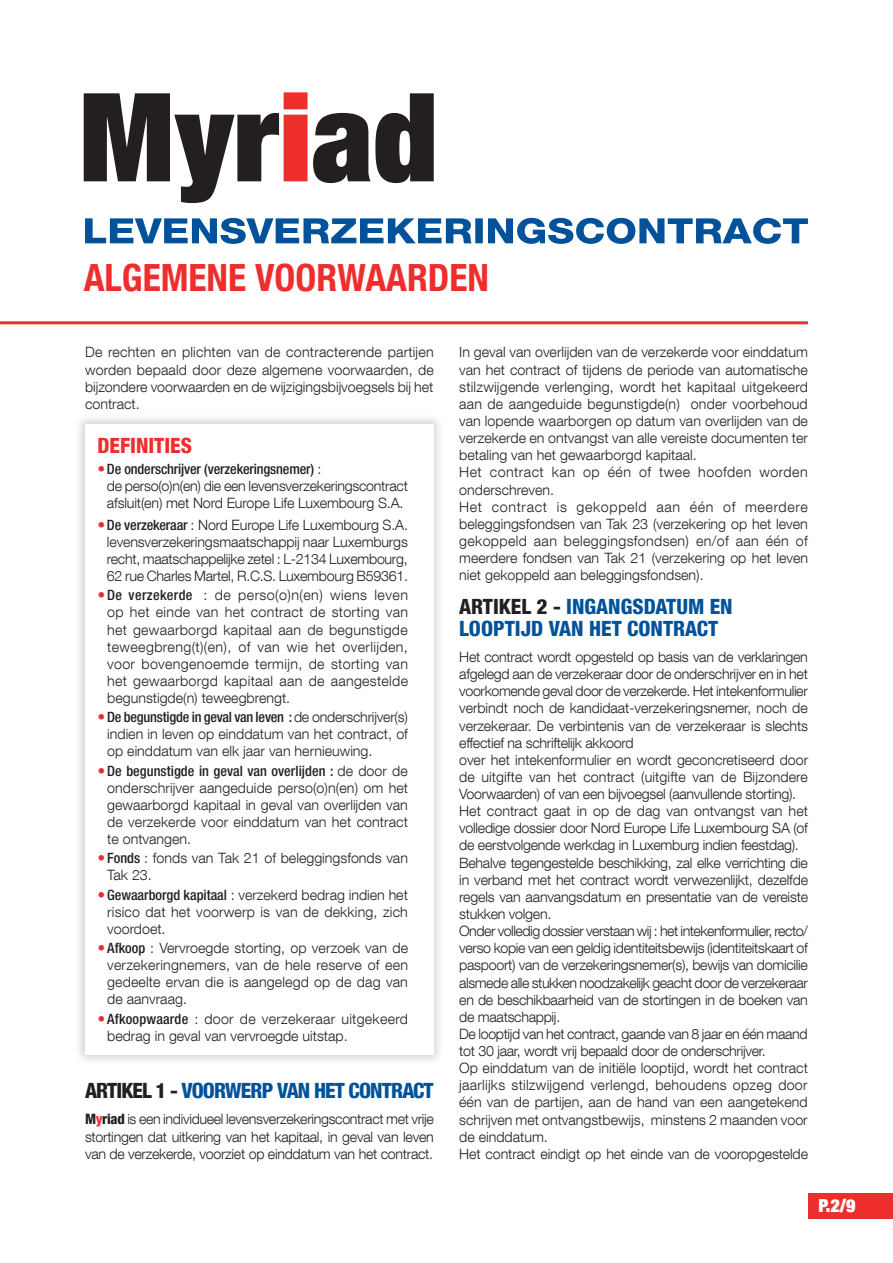
<style>
.page{position:relative;width:893px;height:1263px;background:#fff}
.page>*{position:absolute;margin:0;border:0;box-sizing:border-box;transform-origin:0 0}
.t1{font:700 condensed 37.5px "Helvetica Neue LT Com";color:#ee2e2c}
.t2{font:800 condensed 21px/22.5px "Helvetica Neue LT Com";color:#01529a}
.t3{font:800 condensed 21px "Helvetica Neue LT Com";letter-spacing:-.04em;color:#01529a}
.t4{font:800 condensed 21px "Helvetica Neue LT Com";color:#ee2e2c}
.t5{font:900 condensed 18px "Helvetica Neue LT Com";color:#fff}
.Texte_courant{font:300 14.25px/17.1px "Helvetica Neue LT Com";color:#231f20;text-align:justify}
.Texte_courant-2{font:300 14.25px/17.1px "Helvetica Neue LT Com";letter-spacing:-.02em;color:#231f20}
.Texte_courant-3{font:300 14.25px/17.1px "Helvetica Neue LT Com";letter-spacing:-.025em;color:#231f20}
.Texte_courant-4{font:300 14.25px/17.1px "Helvetica Neue LT Com";letter-spacing:.035em;color:#231f20}
.s1{font-weight:500;font-stretch:condensed}
.s2{color:#231f20}
.s3{font-weight:800;font-stretch:condensed}
.s4{font-weight:800;font-stretch:condensed;color:#ee2e2c}
</style>
<div class="page">
<div style="left:808px;top:1193px;width:85px;height:25px;background:#ee2e2c"></div>
<div style="left:74px;top:413px;width:371px;height:653px;background:#231f20;opacity:.2"></div>
<div style="left:85px;top:424px;width:348px;height:630px;background:#fff"></div>
<hr style="left:0;top:321px;width:808px;height:3px;background:#ee2e2c">
<svg style="left:84px;top:92px;width:350px;height:111px"></svg>
<svg style="left:85px;top:218px;width:723px;height:26px"></svg>
<p class="t1" style="left:84px;top:255px;width:407px">ALGEMENE VOORWAARDEN</p>
<p class="Texte_courant" style="left:85px;top:343px;width:350px">De rechten en plichten van de contracterende partijen worden bepaald door deze algemene voorwaarden, de bijzondere voorwaarden en de wijzigingsbijvoegsels bij het contract.</p>
<p class="t4" style="left:98px;top:432px;width:96px">DEFINITIES</p>
<p class="Texte_courant-2" style="left:107px;top:460px;width:303px"><span class="s1">De onderschrijver (verzekeringsnemer)</span> :<br>de perso(o)n(en) die een levensverzekeringscontract afsluit(en) met Nord Europe Life Luxembourg S.A.</p>
<p class="Texte_courant" style="left:107px;top:516px;width:303px"><span class="s1">De verzekeraar</span> : Nord Europe Life Luxembourg S.A. levensverzekeringsmaatschappij naar Luxemburgs recht, maatschappelijke zetel : L-2134 Luxembourg, 62 rue Charles Martel, R.C.S. Luxembourg B59361.</p>
<p class="Texte_courant" style="left:107px;top:586px;width:302px"><span class="s1">De verzekerde</span> : de perso(o)n(en) wiens leven op het einde van het contract de storting van het gewaarborgd kapitaal aan de begunstigde teweegbreng(t)(en), of van wie het overlijden, voor bovengenoemde termijn, de storting van het gewaarborgd kapitaal aan de aangestelde begunstigde(n) teweegbrengt.</p>
<p class="Texte_courant" style="left:107px;top:708px;width:302px"><span class="s1">De begunstigde in geval van leven :</span> de onderschrijver(s) indien in leven op einddatum van het contract, of op einddatum van elk jaar van hernieuwing.</p>
<p class="Texte_courant" style="left:107px;top:762px;width:302px"><span class="s1">De begunstigde in geval van overlijden :</span> de door de onderschrijver aangeduide perso(o)n(en) om het gewaarborgd kapitaal in geval van overlijden van de verzekerde voor einddatum van het contract te ontvangen.</p>
<p class="Texte_courant" style="left:107px;top:849px;width:302px"><span class="s1">Fonds</span> : fonds van Tak 21 of beleggingsfonds van<br>Tak 23.</p>
<p class="Texte_courant" style="left:107px;top:886px;width:302px"><span class="s1">Gewaarborgd kapitaal</span> : verzekerd bedrag indien het risico dat het voorwerp is van de dekking, zich voordoet.</p>
<p class="Texte_courant" style="left:107px;top:939px;width:302px"><span class="s1">Afkoop</span> : Vervroegde storting, op verzoek van de verzekeringnemers, van de hele reserve of een gedeelte ervan die is aangelegd op de dag van de aanvraag.</p>
<p class="Texte_courant" style="left:107px;top:1009px;width:302px"><span class="s1">Afkoopwaarde</span> : door de verzekeraar uitgekeerd bedrag in geval van vervroegde uitstap.</p>
<p class="t3" style="left:85px;top:1078px;width:350px"><span class="s2">ARTIKEL 1 -</span> VOORWERP VAN HET CONTRACT</p>
<p class="Texte_courant" style="left:85px;top:1110px;width:350px"><span class="s3">M</span><span class="s4">y</span><span class="s3">riad</span> is een individueel levensverzekeringscontract met vrije stortingen dat uitkering van het kapitaal, in geval van leven van de verzekerde, voorziet op einddatum van het contract.</p>
<p class="Texte_courant" style="left:459px;top:344px;width:350px">In geval van overlijden van de verzekerde voor einddatum van het contract of tijdens de periode van automatische stilzwijgende verlenging, wordt het kapitaal uitgekeerd aan de aangeduide begunstigde(n) onder voorbehoud van lopende waarborgen op datum van overlijden van de verzekerde en ontvangst van alle vereiste documenten ter betaling van het gewaarborgd kapitaal.</p>
<p class="Texte_courant-4" style="left:459px;top:463px;width:350px">Het contract kan op één of twee hoofden worden onderschreven.</p>
<p class="Texte_courant" style="left:459px;top:498px;width:350px">Het contract is gekoppeld aan één of meerdere beleggingsfondsen van Tak 23 (verzekering op het leven gekoppeld aan beleggingsfondsen) en/of aan één of meerdere fondsen van Tak 21 (verzekering op het leven niet gekoppeld aan beleggingsfondsen).</p>
<p class="t2" style="left:459px;top:595px;width:275px"><span class="s2">ARTIKEL 2 -</span> INGANGSDATUM EN<br>LOOPTIJD VAN HET CONTRACT</p>
<p class="Texte_courant" style="left:459px;top:648px;width:350px">Het contract wordt opgesteld op basis van de verklaringen afgelegd aan de verzekeraar door de onderschrijver en in het voorkomende geval door de verzekerde. Het intekenformulier verbindt noch de kandidaat-verzekeringsnemer, noch de verzekeraar. De verbintenis van de verzekeraar is slechts effectief na schriftelijk akkoord</p>
<p class="Texte_courant" style="left:459px;top:751px;width:350px">over het intekenformulier en wordt geconcretiseerd door de uitgifte van het contract (uitgifte van de Bijzondere Voorwaarden) of van een bijvoegsel (aanvullende storting).</p>
<p class="Texte_courant" style="left:459px;top:802px;width:350px">Het contract gaat in op de dag van ontvangst van het volledige dossier door Nord Europe Life Luxembourg SA (of de eerstvolgende werkdag in Luxemburg indien feestdag).</p>
<p class="Texte_courant" style="left:459px;top:854px;width:350px">Behalve tegengestelde beschikking, zal elke verrichting die in verband met het contract wordt verwezenlijkt, dezelfde regels van aanvangsdatum en presentatie van de vereiste stukken volgen.</p>
<p class="Texte_courant" style="left:459px;top:922px;width:350px">Onder volledig dossier verstaan wij : het intekenformulier, recto/ verso kopie van een geldig identiteitsbewijs (identiteitskaart of paspoort) van de verzekeringsnemer(s), bewijs van domicilie alsmede alle stukken noodzakelijk geacht door de verzekeraar en de beschikbaarheid van de stortingen in de boeken van de maatschappij.</p>
<p class="Texte_courant-3" style="left:459px;top:1025px;width:350px">De looptijd van het contract, gaande van 8 jaar en één maand tot 30 jaar, wordt vrij bepaald door de onderschrijver.</p>
<p class="Texte_courant" style="left:459px;top:1059px;width:350px">Op einddatum van de initiële looptijd, wordt het contract jaarlijks stilzwijgend verlengd, behoudens opzeg door één van de partijen, aan de hand van een aangetekend schrijven met ontvangstbewijs, minstens 2 maanden voor de einddatum.</p>
<p class="Texte_courant" style="left:459px;top:1145px;width:350px">Het contract eindigt op het einde van de vooropgestelde</p>
<p class="t5" style="left:819px;top:1194px;width:38px">P.2/9</p>
</div>
